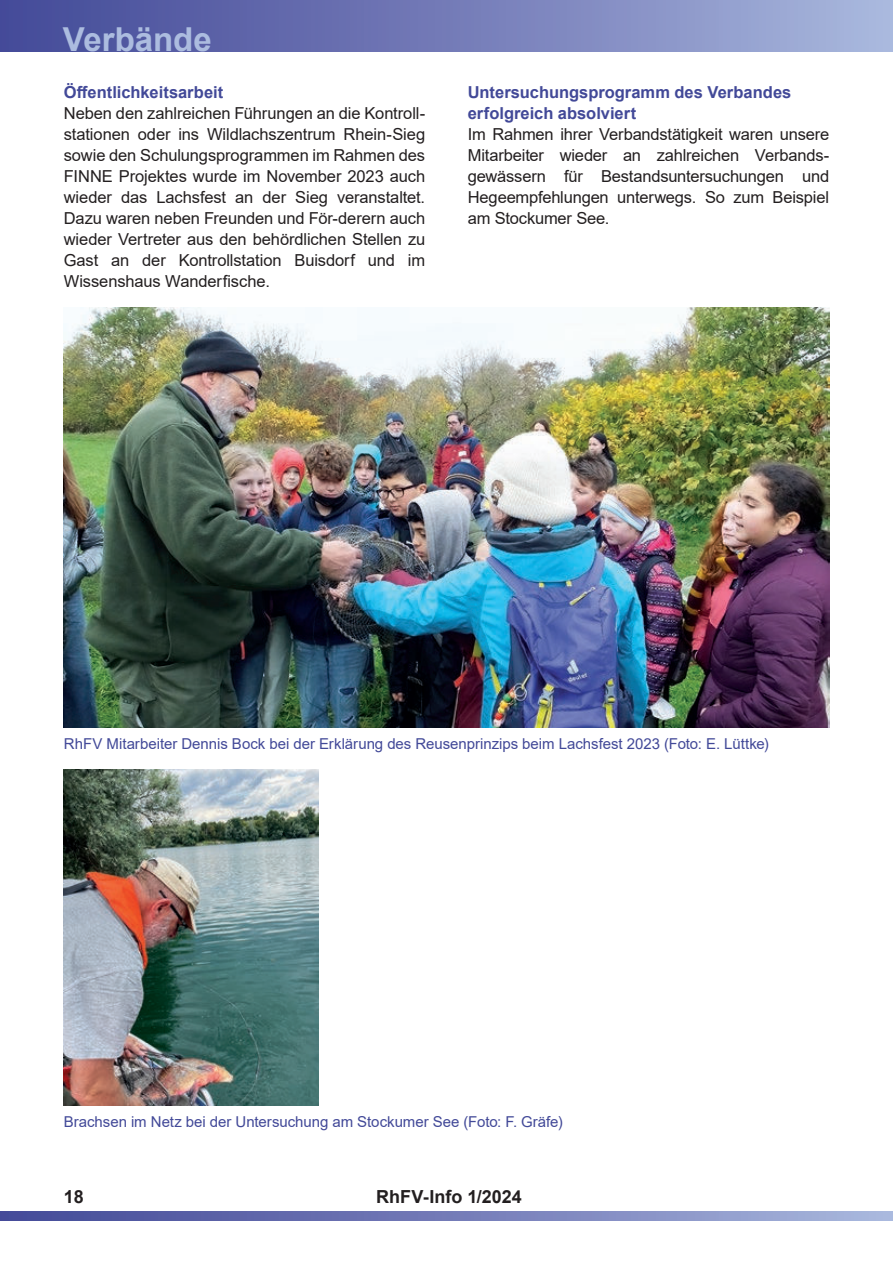
<style>
.page{position:relative;width:893px;height:1263px;background:#fff}
.page>*{position:absolute;margin:0;border:0;box-sizing:border-box;transform-origin:0 0}
.t1{font:700 33px "Arial";color:#acbcdf}
.t2{font:700 18px "Arial";color:#231f20}
.t3{font:16.5px/21px "Arial";letter-spacing:-.01em;color:#231f20;text-align:justify}
.t4{font:700 16.5px/21px "Arial";color:#424998}
.t5{font:15px "Arial";color:#424998}
</style>
<div class="page">
<div style="left:0;top:0;width:893px;height:52px;background:linear-gradient(to right,#424796,#a8b4dc)"></div>
<svg style="left:0;top:1211px;width:892px;height:10px;background:#747db8"></svg>
<img style="left:64px;top:308px;width:765px;height:420px">
<img style="left:64px;top:770px;width:255px;height:336px">
<h1 class="t1" style="left:63px;top:27px;width:150px">Verbände</h1>
<p class="t4" style="left:64px;top:82px;width:161px">Öffentlichkeitsarbeit</p>
<p class="t3" style="left:64px;top:102px;width:363px">Neben den zahlreichen Führungen an die Kontroll&shy;stationen oder ins Wildlachszentrum Rhein-Sieg sowie den Schulungsprogrammen im Rahmen des FINNE Projektes wurde im November 2023 auch wieder das Lachsfest an der Sieg veranstaltet.<br>Dazu waren neben Freunden und För-derern auch wieder Vertreter aus den behördlichen Stellen zu Gast an der Kontrollstation Buisdorf und im Wissenshaus Wanderfische.</p>
<p class="t4" style="left:468px;top:83px;width:325px">Untersuchungsprogramm des Verbandes erfolgreich absolviert</p>
<p class="t3" style="left:468px;top:125px;width:363px">Im Rahmen ihrer Verbandstätigkeit waren unsere Mitarbeiter wieder an zahlreichen Verbands&shy;gewässern für Bestandsuntersuchungen und Hegeempfehlungen unterwegs. So zum Beispiel am Stockumer See.</p>
<p class="t5" style="left:64px;top:733px;width:707px">RhFV Mitarbeiter Dennis Bock bei der Erklärung des Reusenprinzips beim Lachsfest 2023 (Foto: E. Lüttke)</p>
<p class="t5" style="left:64px;top:1116px;width:500px">Brachsen im Netz bei der Untersuchung am Stockumer See (Foto: F. Gräfe)</p>
<p class="t2" style="left:64px;top:1190px;width:22px">18</p>
<p class="t2" style="left:376px;top:1187px;width:147px">RhFV-Info 1/2024</p>
</div>
